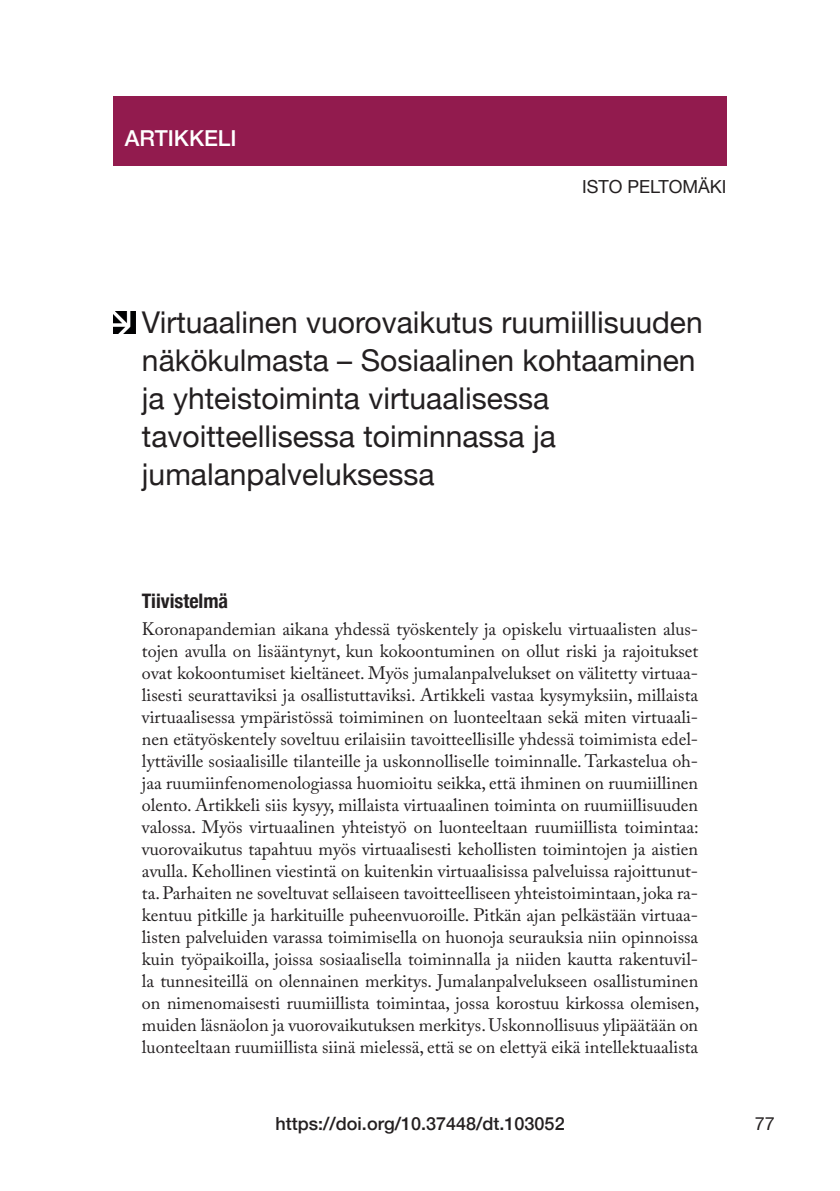
<style>
.page{position:relative;width:840px;height:1191px;background:#fff}
.page>*{position:absolute;margin:0;border:0;box-sizing:border-box;transform-origin:0 0}
.t1{font:30px/38px "Helvetica Neue";color:#231f20}
.t2{font:500 22px "Helvetica Neue";color:#fff}
.t3{font:700 condensed 20px "Helvetica Neue";color:#231f20}
.t4{font:18px/22px "Adobe Caslon Pro";color:#231f20;text-align:justify}
.t5{font:500 18px "Helvetica Neue";color:#231f20}
.t6{font:18px "Helvetica Neue";color:#231f20}
</style>
<div class="page">
<div style="left:113px;top:96px;width:613px;height:69px;background:#921b4e"></div>
<img style="left:113px;top:312px;width:22px;height:21px">
<p class="t2" style="left:125px;top:121px;width:113px">ARTIKKELI</p>
<p class="t6" style="left:581px;top:173px;width:146px">ISTO PELTOMÄKI</p>
<h1 class="t1" style="left:142px;top:305px;width:562px">Virtuaalinen vuorovaikutus ruumiillisuuden näkökulmasta – Sosiaalinen kohtaaminen ja yhteistoiminta virtuaalisessa tavoitteellisessa toiminnassa ja jumalanpalveluksessa</h1>
<p class="t3" style="left:142px;top:584px;width:88px">Tiivistelmä</p>
<p class="t4" style="left:142px;top:618px;width:558px">Koronapandemian aikana yhdessä työskentely ja opiskelu virtuaalisten alus&shy;tojen avulla on lisääntynyt, kun kokoontuminen on ollut riski ja rajoitukset ovat kokoontumiset kieltäneet. Myös jumalanpalvelukset on välitetty virtuaa&shy;lisesti seurattaviksi ja osallistuttaviksi. Artikkeli vastaa kysymyksiin, millaista virtuaalisessa ympäristössä toimiminen on luonteeltaan sekä miten virtuaali&shy;nen etätyöskentely soveltuu erilaisiin tavoitteellisille yhdessä toimimista edel&shy;lyttäville sosiaalisille tilanteille ja uskonnolliselle toiminnalle. Tarkastelua oh&shy;jaa ruumiinfenomenologiassa huomioitu seikka, että ihminen on ruumiillinen olento. Artikkeli siis kysyy, millaista virtuaalinen toiminta on ruumiillisuuden valossa. Myös virtuaalinen yhteistyö on luonteeltaan ruumiillista toimintaa: vuorovaikutus tapahtuu myös virtuaalisesti kehollisten toimintojen ja aistien avulla. Kehollinen viestintä on kuitenkin virtuaalisissa palveluissa rajoittunut&shy;ta. Parhaiten ne soveltuvat sellaiseen tavoitteelliseen yhteistoimintaan, joka ra&shy;kentuu pitkille ja harkituille puheenvuoroille. Pitkän ajan pelkästään virtuaa&shy;listen palveluiden varassa toimimisella on huonoja seurauksia niin opinnoissa kuin työpaikoilla, joissa sosiaalisella toiminnalla ja niiden kautta rakentuvil&shy;la tunnesiteillä on olennainen merkitys. Jumalanpalvelukseen osallistuminen on nimenomaisesti ruumiillista toimintaa, jossa korostuu kirkossa olemisen, muiden läsnäolon ja vuorovaikutuksen merkitys. Uskonnollisuus ylipäätään on luonteeltaan ruumiillista siinä mielessä, että se on elettyä eikä intellektuaalista</p>
<p class="t5" style="left:275px;top:1109px;width:290px">https://doi.org/10.37448/dt.103052</p>
<p class="t6" style="left:754px;top:1110px;width:22px">77</p>
</div>
